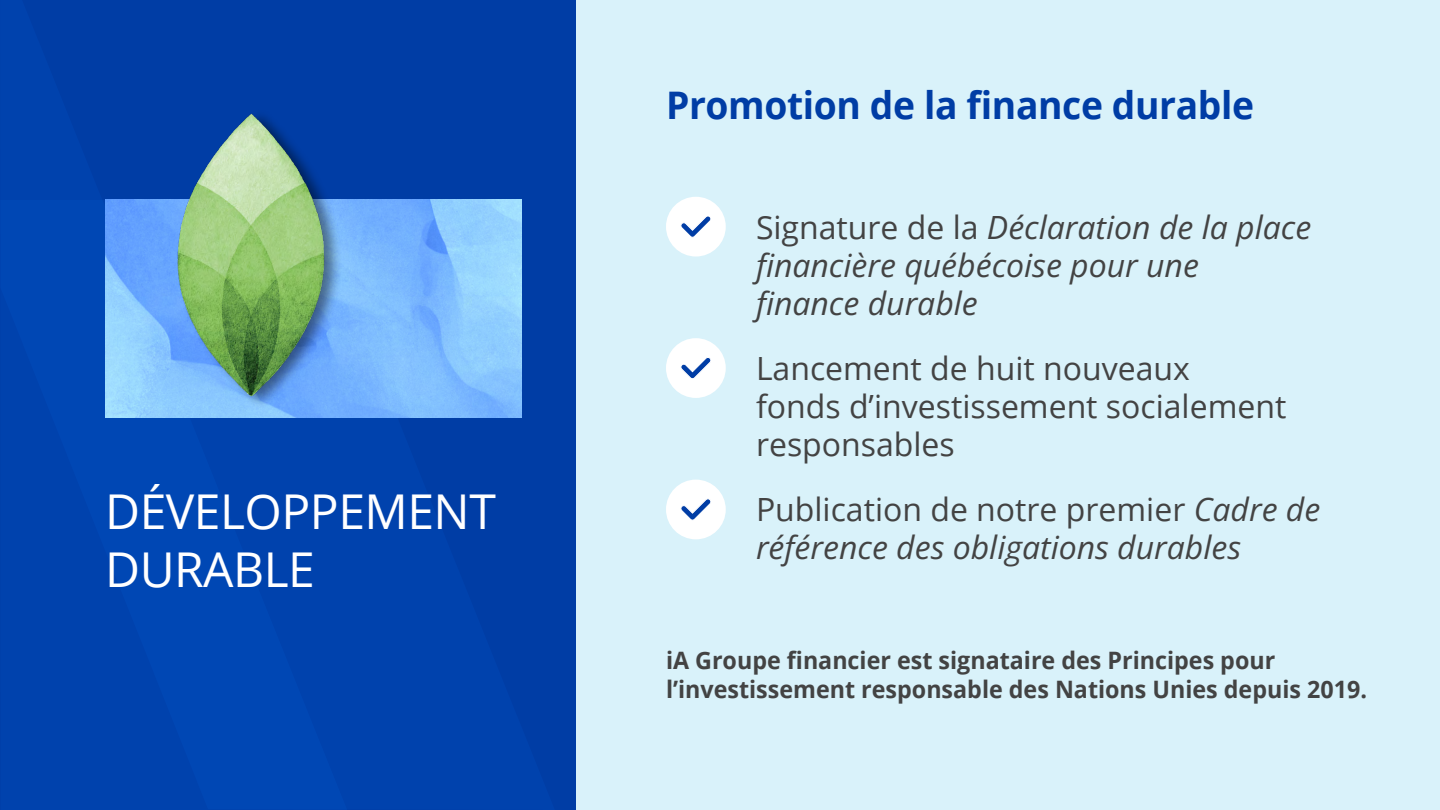
<style>
.page{position:relative;width:1440px;height:810px;background:#fff}
.page>*{position:absolute;margin:0;border:0;box-sizing:border-box;transform-origin:0 0}
.Texte_courant{font:48px/58px "Open Sans";letter-spacing:-.01em;color:#fff}
.t1{font:700 38px "Open Sans";letter-spacing:-.01em;color:#003da5}
.t2{font:italic 32px/38px "Open Sans";color:#434343}
.t3{font:32px/38px "Open Sans";color:#434343}
.t4{font:700 24px/28.8px "Open Sans";color:#434343}
.s1{font-style:normal}
</style>
<div class="page">
<div style="left:0;top:0;width:576px;height:810px;background:#003da5"></div>
<svg style="left:0;top:199px;width:348px;height:611px"></svg>
<img style="left:105px;top:200px;width:416px;height:217px">
<img style="left:108px;top:113px;width:279px;height:304px">
<div style="left:576px;top:0;width:864px;height:810px;background:#d9f2fa"></div>
<div style="left:666px;top:197px;width:60px;height:59px;background:#fff;border-radius:50%"></div>
<svg style="left:681px;top:216px;width:30px;height:22px"></svg>
<div style="left:666px;top:338px;width:60px;height:60px;background:#fff;border-radius:50%"></div>
<svg style="left:681px;top:357px;width:30px;height:22px"></svg>
<div style="left:666px;top:480px;width:60px;height:59px;background:#fff;border-radius:50%"></div>
<svg style="left:681px;top:499px;width:30px;height:21px"></svg>
<p class="Texte_courant" style="left:105px;top:481px;width:392px">DÉVELOPPEMENT<br>DURABLE</p>
<p class="t1" style="left:666px;top:78px;width:590px">Promotion de la finance durable</p>
<p class="t2" style="left:756px;top:207px;width:557px"><span class="s1">Signature de la</span> Déclaration de la place financière québécoise pour une<br>finance durable</p>
<p class="t3" style="left:756px;top:348px;width:532px">Lancement de huit nouveaux<br>fonds d’investissement socialement responsables</p>
<p class="t2" style="left:756px;top:490px;width:566px"><span class="s1">Publication de notre premier</span> Cadre de référence des obligations durables</p>
<p class="t4" style="left:666px;top:645px;width:702px">iA Groupe financier est signataire des Principes pour l’investissement responsable des Nations Unies depuis 2019.</p>
</div>
